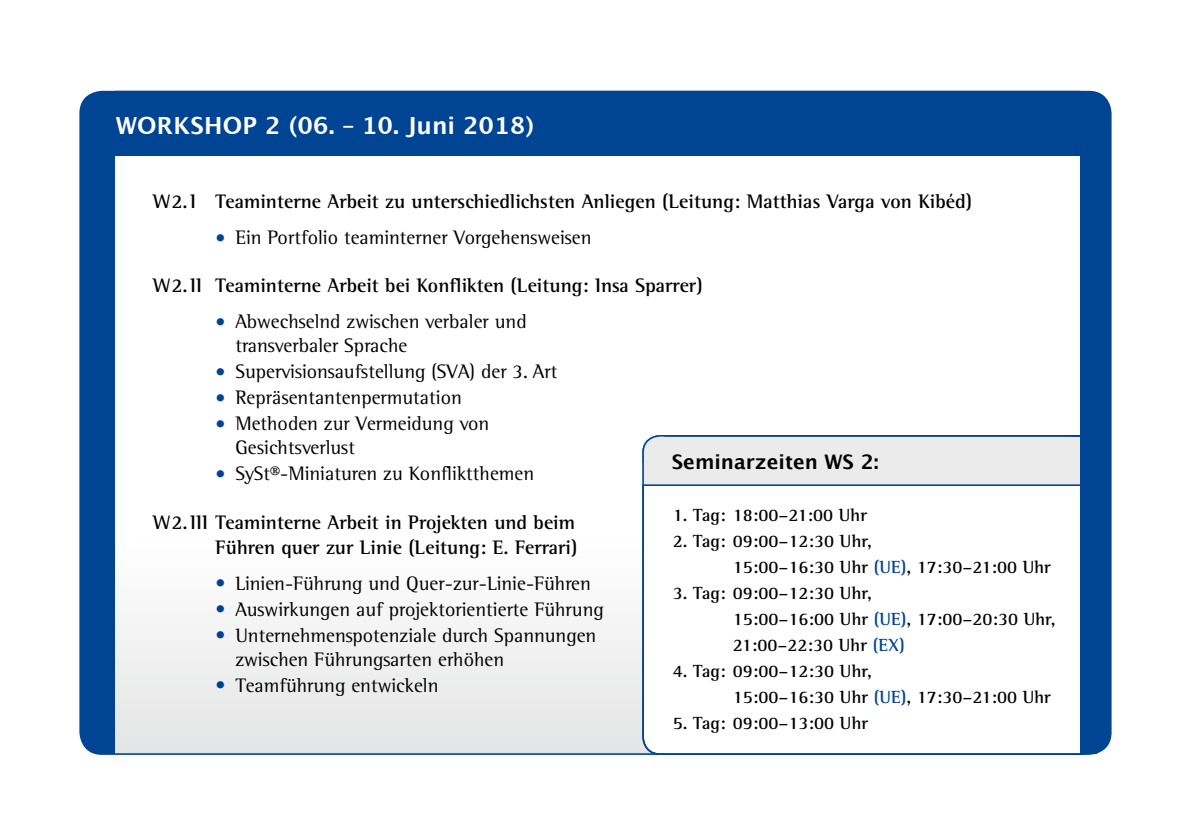
<style>
.page{position:relative;width:1191px;height:840px;background:#fff}
.page>*{position:absolute;margin:0;border:0;box-sizing:border-box;transform-origin:0 0}
.t1{font:700 23.6px "Lucida Grande";color:#fff}
.t2{font:20px/24px "Rotis Semi Serif";color:#000}
.t3{font:700 20px/25px "Rotis Semi Serif";color:#000;text-align:right}
.t4{font:700 20px "Lucida Grande";color:#000}
.t5{font:700 18px/26px "Rotis Semi Serif";color:#000}
.s1{color:#004494}
</style>
<div class="page">
<div style="left:79px;top:91px;width:1032px;height:663px;background:#004494;border-radius:23px"></div>
<div style="left:116px;top:156px;width:964px;height:598px;background:linear-gradient(to bottom,#fff,#efeff0)"></div>
<hr style="left:115px;top:752px;width:965px;height:2px;background:#004494">
<div style="left:643px;top:435px;width:455px;height:318px;background:#fff;border-radius:17px"></div>
<div style="left:643px;top:435px;width:437px;height:50px;background:#ecebeb;border-radius:17px"></div>
<div style="left:642px;top:463px;width:438px;height:22px;background:#ecebeb"></div>
<div style="left:1060px;top:436px;width:20px;height:48px;background:#ecebeb"></div>
<hr style="left:642px;top:484px;width:440px;height:1px;background:#004494">
<div style="left:642px;top:435px;width:456px;height:319px;border:2px solid #004494;border-radius:17px"></div>
<div style="left:1080px;top:130px;width:16px;height:622px;background:#004494"></div>
<p class="t1" style="left:116px;top:106px;width:420px">WORKSHOP 2 (06. – 10. Juni 2018)</p>
<p class="t3" style="left:153px;top:189px;width:820px">W2.I Teaminterne Arbeit zu unterschiedlichsten Anliegen (Leitung: Matthias Varga von Kibéd)</p>
<p class="t2" style="left:215px;top:225px;width:377px"><span class="s1">•</span> Ein Portfolio teaminterner Vorgehensweisen</p>
<p class="t3" style="left:153px;top:273px;width:551px">W2.II Teaminterne Arbeit bei Konflikten (Leitung: Insa Sparrer)</p>
<p class="t2" style="left:235px;top:309px;width:293px;text-indent:-20px"><span class="s1">•</span> Abwechselnd zwischen verbaler und transverbaler Sprache</p>
<p class="t2" style="left:215px;top:359px;width:343px"><span class="s1">•</span> Supervisionsaufstellung (SVA) der 3. Art</p>
<p class="t2" style="left:215px;top:385px;width:248px"><span class="s1">•</span> Repräsentantenpermutation</p>
<p class="t2" style="left:235px;top:411px;width:255px;text-indent:-20px"><span class="s1">•</span> Methoden zur Vermeidung von<br>Gesichtsverlust</p>
<p class="t2" style="left:215px;top:461px;width:320px"><span class="s1">•</span> SySt®-Miniaturen zu Konfliktthemen</p>
<p class="t3" style="left:153px;top:509px;width:426px">W2.III Teaminterne Arbeit in Projekten und beim<br>Führen quer zur Linie (Leitung: E. Ferrari)</p>
<p class="t2" style="left:215px;top:570px;width:377px"><span class="s1">•</span> Linien-Führung und Quer-zur-Linie-Führen</p>
<p class="t2" style="left:215px;top:596px;width:390px"><span class="s1">•</span> Auswirkungen auf projektorientierte Führung</p>
<p class="t2" style="left:235px;top:622px;width:362px;text-indent:-20px"><span class="s1">•</span> Unternehmenspotenziale durch Spannungen zwischen Führungsarten erhöhen</p>
<p class="t2" style="left:215px;top:672px;width:224px"><span class="s1">•</span> Teamführung entwickeln</p>
<p class="t4" style="left:672px;top:445px;width:208px">Seminarzeiten WS 2:</p>
<p class="t5" style="left:673px;top:501px;width:196px">1. Tag: 18:00–21:00 Uhr</p>
<p class="t5" style="left:733px;top:527px;width:319px;text-indent:-60px">2. Tag: 09:00–12:30 Uhr,<br>15:00–16:30 Uhr <span class="s1">(UE)</span>, 17:30–21:00 Uhr</p>
<p class="t5" style="left:733px;top:579px;width:324px;text-indent:-60px">3. Tag: 09:00–12:30 Uhr,<br>15:00–16:00 Uhr <span class="s1">(UE)</span>, 17:00–20:30 Uhr,<br>21:00–22:30 Uhr <span class="s1">(EX)</span></p>
<p class="t5" style="left:733px;top:657px;width:319px;text-indent:-60px">4. Tag: 09:00–12:30 Uhr,<br>15:00–16:30 Uhr <span class="s1">(UE)</span>, 17:30–21:00 Uhr</p>
<p class="t5" style="left:673px;top:709px;width:197px">5. Tag: 09:00–13:00 Uhr</p>
</div>
